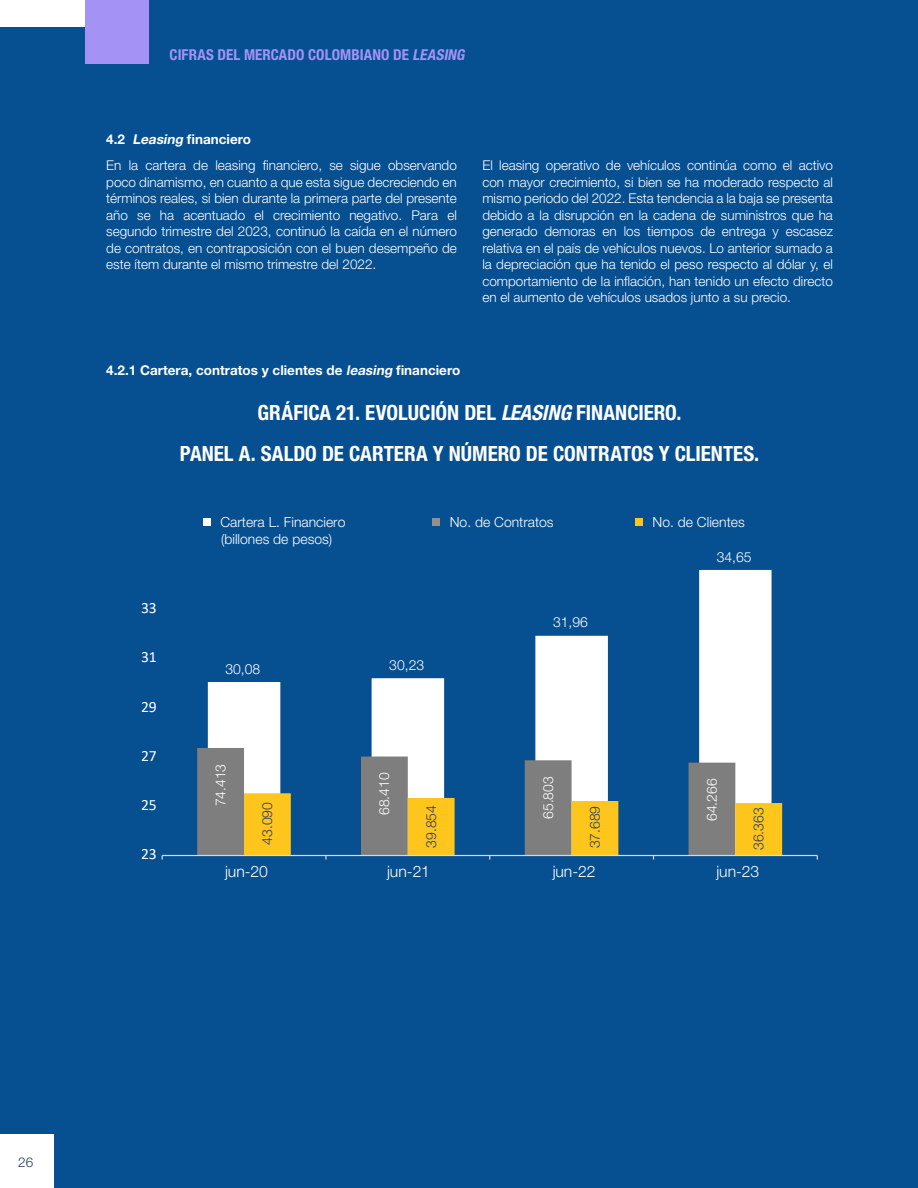
<style>
.page{position:relative;width:918px;height:1188px;background:#064f91}
.page>*{position:absolute;margin:0;border:0;box-sizing:border-box;transform-origin:0 0}
.t1{font:700 condensed 21px/41px "Helvetica Neue LT Std";color:#fff;text-align:center}
.t2{font:300 15.75px "Helvetica Neue LT Std";letter-spacing:-.005em;color:#fff}
.t3{font:15.75px "Calibri";color:#fff}
.t4{font:700 condensed 15px "Helvetica Neue LT Std";letter-spacing:.005em;color:#a493f5}
.t5{font:300 13.95px "Helvetica Neue LT Std";color:#fff}
.t6{font:300 13.95px "Helvetica Neue LT Std";color:#2b3b5f}
.t7{font:300 13.5px/16.5px "Helvetica Neue LT Std";color:#fff;text-align:justify}
.t8{font:700 13.5px "Helvetica Neue LT Std";color:#fff}
.t9{font:300 13.5px "Helvetica Neue LT Std";color:#263d63}
.s1{font-style:italic}
</style>
<div class="page">
<div style="left:0;top:1134px;width:54px;height:54px;background:#fff"></div>
<div style="left:85px;top:0;width:64px;height:64px;background:#a493f5"></div>
<div style="left:0;top:0;width:85px;height:27px;background:#fff"></div>
<svg style="left:208px;top:570px;width:564px;height:223px"></svg>
<svg style="left:197px;top:748px;width:538px;height:107px"></svg>
<hr style="left:162px;top:855px;width:655px;height:1px;background:#d9d9d9">
<svg style="left:244px;top:793px;width:538px;height:67px"></svg>
<div style="left:203px;top:519px;width:7px;height:7px;background:#fff"></div>
<div style="left:432px;top:519px;width:8px;height:7px;background:#909090"></div>
<div style="left:635px;top:519px;width:8px;height:7px;background:#fec61d"></div>
<p class="t4" style="left:170px;top:46px;width:300px">CIFRAS DEL MERCADO COLOMBIANO DE <span class="s1">LEASING</span></p>
<p class="t8" style="left:106px;top:131px;width:146px">4.2 <span class="s1">Leasing</span> financiero</p>
<p class="t7" style="left:106px;top:157px;width:352px">En la cartera de leasing financiero, se sigue observando poco dinamismo, en cuanto a que esta sigue decreciendo en términos reales, si bien durante la primera parte del presente año se ha acentuado el crecimiento negativo. Para el segundo trimestre del 2023, continuó la caída en el número de contratos, en contraposición con el buen desempeño de este ítem durante el mismo trimestre del 2022.</p>
<p class="t7" style="left:482px;top:157px;width:352px">El leasing operativo de vehículos continúa como el activo con mayor crecimiento, si bien se ha moderado respecto al mismo periodo del 2022. Esta tendencia a la baja se presenta debido a la disrupción en la cadena de suministros que ha generado demoras en los tiempos de entrega y escasez relativa en el país de vehículos nuevos. Lo anterior sumado a la depreciación que ha tenido el peso respecto al dólar y, el comportamiento de la inflación, han tenido un efecto directo en el aumento de vehículos usados junto a su precio.</p>
<p class="t8" style="left:106px;top:362px;width:355px">4.2.1 Cartera, contratos y clientes de <span class="s1">leasing</span> financiero</p>
<h1 class="t1" style="left:180px;top:392px;width:581px">GRÁFICA 21. EVOLUCIÓN DEL <span class="s1">LEASING</span> FINANCIERO.<br>PANEL A. SALDO DE CARTERA Y NÚMERO DE CONTRATOS Y CLIENTES.</h1>
<p class="t5" style="left:220px;top:514px;width:126px">Cartera L. Financiero</p>
<p class="t5" style="left:450px;top:514px;width:105px">No. de Contratos</p>
<p class="t5" style="left:653px;top:514px;width:94px">No. de Clientes</p>
<p class="t5" style="left:221px;top:531px;width:113px">(billones de pesos)</p>
<p class="t3" style="left:141px;top:597px;width:17px">33</p>
<p class="t3" style="left:141px;top:646px;width:17px">31</p>
<p class="t3" style="left:141px;top:695px;width:17px">29</p>
<p class="t3" style="left:141px;top:744px;width:17px">27</p>
<p class="t3" style="left:141px;top:793px;width:17px">25</p>
<p class="t3" style="left:141px;top:842px;width:17px">23</p>
<p class="t5" style="left:226px;top:660px;width:36px">30,08</p>
<p class="t5" style="left:389px;top:656px;width:36px">30,23</p>
<p class="t5" style="left:553px;top:614px;width:36px">31,96</p>
<p class="t5" style="left:717px;top:548px;width:36px">34,65</p>
<p class="t5" style="left:212px;top:806px;width:44px;rotate:-90deg">74.413</p>
<p class="t5" style="left:376px;top:815px;width:44px;rotate:-90deg">68.410</p>
<p class="t5" style="left:540px;top:819px;width:44px;rotate:-90deg">65.803</p>
<p class="t5" style="left:703px;top:821px;width:44px;rotate:-90deg">64.266</p>
<p class="t6" style="left:259px;top:845px;width:44px;rotate:-90deg">43.090</p>
<p class="t6" style="left:423px;top:848px;width:44px;rotate:-90deg">39.854</p>
<p class="t6" style="left:586px;top:848px;width:44px;rotate:-90deg">37.689</p>
<p class="t6" style="left:750px;top:850px;width:44px;rotate:-90deg">36.363</p>
<p class="t2" style="left:225px;top:862px;width:44px">jun-20</p>
<p class="t2" style="left:387px;top:862px;width:44px">jun-21</p>
<p class="t2" style="left:553px;top:862px;width:44px">jun-22</p>
<p class="t2" style="left:716px;top:862px;width:44px">jun-23</p>
<p class="t9" style="left:18px;top:1154px;width:17px">26</p>
</div>
